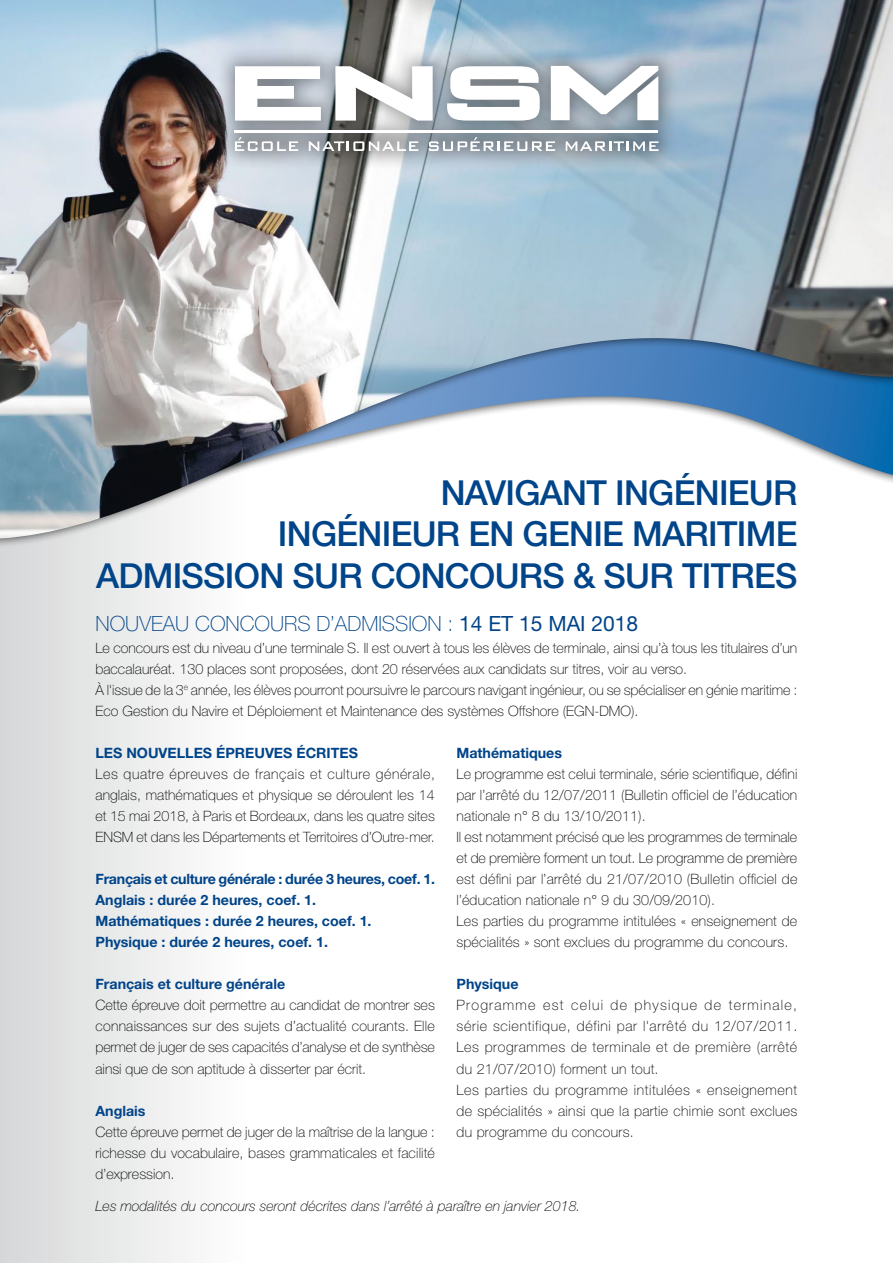
<style>
.page{position:relative;width:893px;height:1263px;background:#fff}
.page>*{position:absolute;margin:0;border:0;box-sizing:border-box;transform-origin:0 0}
.t1{font:500 34.5px/41.4px "Helvetica Neue";letter-spacing:-.02em;color:#004489;text-align:right}
.t2{font:100 21px "Helvetica Neue";color:#004489}
.t3{font:100 14.25px/21px "Helvetica Neue";letter-spacing:.005em;color:#000;text-align:justify}
.t4{font:100 14.25px/21px "Helvetica Neue";letter-spacing:.04em;color:#000}
.t5{font:700 14.25px/21px "Helvetica Neue";color:#004489}
.t6{font:italic 100 14.25px "Helvetica Neue";color:#000}
.s1{font-weight:400}
</style>
<div class="page">
<svg style="left:0;top:651px;width:186px;height:612px"></svg>
<svg style="left:0;top:549px;width:186px;height:102px;fill:#e5e6e6"></svg>
<div style="left:0;top:0;width:893px;height:549px;background:#000;opacity:.75"></div>
<img style="left:0;top:0;width:893px;height:538px">
<div style="left:215px;top:46px;width:463px;height:125px;background:#000;opacity:.4"></div>
<svg style="left:235px;top:66px;width:86px;height:55px"></svg>
<svg style="left:335px;top:66px;width:98px;height:55px"></svg>
<svg style="left:447px;top:66px;width:93px;height:55px"></svg>
<hr style="left:235px;top:130px;width:423px;height:3px;background:#fff">
<svg style="left:235px;top:137px;width:63px;height:14px"></svg>
<svg style="left:309px;top:141px;width:109px;height:10px"></svg>
<svg style="left:429px;top:137px;width:126px;height:14px"></svg>
<svg style="left:566px;top:141px;width:92px;height:10px"></svg>
<svg style="left:551px;top:66px;width:107px;height:54px"></svg>
<h1 class="t1" style="left:96px;top:471px;width:703px">NAVIGANT INGÉNIEUR<br>INGÉNIEUR EN GENIE MARITIME<br>ADMISSION SUR CONCOURS &amp; SUR TITRES</h1>
<h2 class="t2" style="left:96px;top:612px;width:544px">NOUVEAU CONCOURS D’ADMISSION : <span class="s1">14 ET 15 MAI 2018</span></h2>
<p class="t3" style="left:96px;top:637px;width:703px;text-align:left">Le concours est du niveau d’une terminale S. Il est ouvert à tous les élèves de terminale, ainsi qu’à tous les titulaires d’un baccalauréat. 130 places sont proposées, dont 20 réservées aux candidats sur titres, voir au verso.<br>À l'issue de la 3<sup>e</sup> année, les élèves pourront poursuivre le parcours navigant ingénieur, ou se spécialiser en génie maritime :<br>Eco Gestion du Navire et Déploiement et Maintenance des systèmes Offshore (EGN-DMO).</p>
<p class="t5" style="left:456px;top:742px;width:107px">Mathématiques</p>
<p class="t3" style="left:456px;top:763px;width:342px;text-align:left">Le programme est celui terminale, série scientifique, défini par l’arrêté du 12/07/2011 (Bulletin officiel de l’éducation nationale n° 8 du 13/10/2011).<br>Il est notamment précisé que les programmes de terminale et de première forment un tout. Le programme de première est défini par l’arrêté du 21/07/2010 (Bulletin officiel de l’éducation nationale n° 9 du 30/09/2010).<br>Les parties du programme intitulées « enseignement de spécialités » sont exclues du programme du concours.</p>
<p class="t5" style="left:456px;top:973px;width:64px">Physique</p>
<p class="t4" style="left:456px;top:995px;width:342px">Programme est celui de physique de terminale, série scientifique, défini par l'arrêté du 12/07/2011.<br>Les programmes de terminale et de première (arrêté du 21/07/2010) forment un tout.<br>Les parties du programme intitulées « enseignement de spécialités » ainsi que la partie chimie sont exclues du programme du concours.</p>
<p class="t5" style="left:96px;top:742px;width:264px">LES NOUVELLES ÉPREUVES ÉCRITES</p>
<p class="t3" style="left:96px;top:763px;width:341px">Les quatre épreuves de français et culture générale, anglais, mathématiques et physique se déroulent les 14 et 15 mai 2018, à Paris et Bordeaux, dans les quatre sites ENSM et dans les Départements et Territoires d’Outre-mer.</p>
<p class="t5" style="left:96px;top:868px;width:341px">Français et culture générale : durée 3 heures, coef. 1.<br>Anglais : durée 2 heures, coef. 1.<br>Mathématiques : durée 2 heures, coef. 1.<br>Physique : durée 2 heures, coef. 1.</p>
<p class="t5" style="left:96px;top:973px;width:191px">Français et culture générale</p>
<p class="t3" style="left:96px;top:995px;width:341px">Cette épreuve doit permettre au candidat de montrer ses connaissances sur des sujets d’actualité courants. Elle permet de juger de ses capacités d’analyse et de synthèse ainsi que de son aptitude à disserter par écrit.</p>
<p class="t5" style="left:96px;top:1100px;width:52px">Anglais</p>
<p class="t3" style="left:96px;top:1121px;width:341px">Cette épreuve permet de juger de la maîtrise de la langue : richesse du vocabulaire, bases grammaticales et facilité d’expression.</p>
<p class="t6" style="left:96px;top:1198px;width:487px">Les modalités du concours seront décrites dans l’arrêté à paraître en janvier 2018.</p>
</div>
